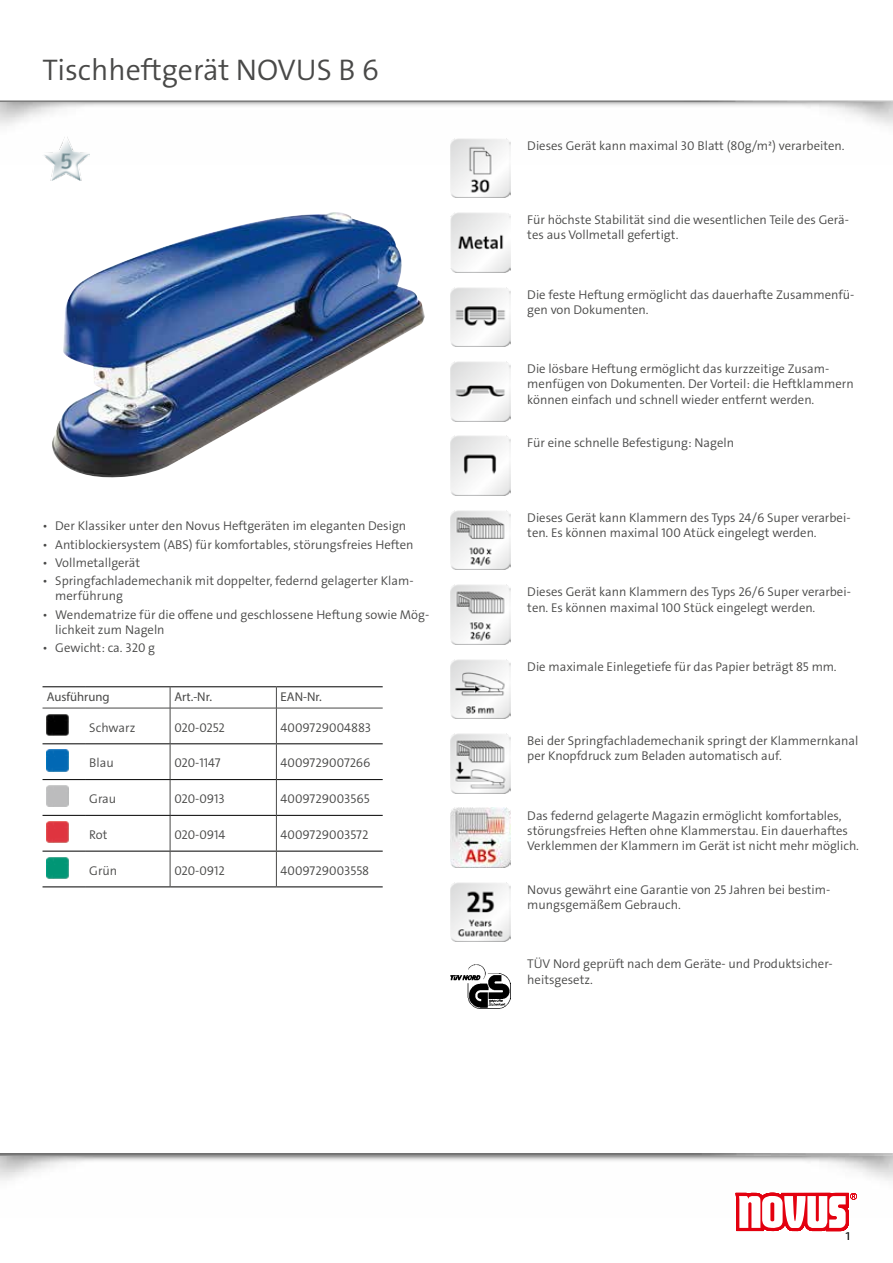
<style>
.page{position:relative;width:893px;height:1263px;background:#fff}
.page>*{position:absolute;margin:0;border:0;box-sizing:border-box;transform-origin:0 0}
.t1{font:300 30px "The Sans Os F";color:#494948}
.t2{font:300 15px "The Sans Os F";color:#000}
.t3{font:300 12.75px/15.3px "The Sans Os F";color:#494948}
.t4{font:12.75px "Myriad Pro";color:#494948}
</style>
<div class="page">
<img style="left:0;top:1157px;width:893px;height:40px">
<svg style="left:736px;top:1193px;width:121px;height:38px"></svg>
<img style="left:43px;top:136px;width:46px;height:45px">
<img style="left:52px;top:212px;width:373px;height:266px">
<hr style="left:43px;top:686px;width:42px;height:1px;background:#000">
<hr style="left:85px;top:686px;width:85px;height:1px;background:#000">
<hr style="left:170px;top:686px;width:106px;height:1px;background:#000">
<hr style="left:276px;top:686px;width:107px;height:1px;background:#000">
<hr style="left:43px;top:743px;width:42px;height:1px;background:#000">
<hr style="left:85px;top:743px;width:85px;height:1px;background:#000">
<hr style="left:170px;top:743px;width:106px;height:1px;background:#000">
<hr style="left:276px;top:743px;width:107px;height:1px;background:#000">
<hr style="left:43px;top:779px;width:42px;height:1px;background:#000">
<hr style="left:85px;top:779px;width:85px;height:1px;background:#000">
<hr style="left:170px;top:779px;width:106px;height:1px;background:#000">
<hr style="left:276px;top:779px;width:107px;height:1px;background:#000">
<hr style="left:43px;top:815px;width:42px;height:1px;background:#000">
<hr style="left:85px;top:815px;width:85px;height:1px;background:#000">
<hr style="left:170px;top:815px;width:106px;height:1px;background:#000">
<hr style="left:276px;top:815px;width:107px;height:1px;background:#000">
<hr style="left:43px;top:851px;width:42px;height:1px;background:#000">
<hr style="left:85px;top:851px;width:85px;height:1px;background:#000">
<hr style="left:170px;top:851px;width:106px;height:1px;background:#000">
<hr style="left:276px;top:851px;width:107px;height:1px;background:#000">
<hr style="left:43px;top:886px;width:42px;height:1px;background:#000">
<hr style="left:85px;top:886px;width:85px;height:1px;background:#000">
<hr style="left:170px;top:886px;width:106px;height:1px;background:#000">
<hr style="left:276px;top:886px;width:107px;height:1px;background:#000">
<svg style="left:170px;top:687px;width:1px;height:21px"></svg>
<svg style="left:276px;top:687px;width:1px;height:21px"></svg>
<hr style="left:43px;top:708px;width:42px;height:1px;background:#494948">
<hr style="left:85px;top:708px;width:85px;height:1px;background:#494948">
<hr style="left:170px;top:708px;width:106px;height:1px;background:#494948">
<hr style="left:170px;top:708px;width:1px;height:35px;background:#494948">
<hr style="left:276px;top:708px;width:107px;height:1px;background:#494948">
<hr style="left:276px;top:708px;width:1px;height:35px;background:#494948">
<hr style="left:170px;top:744px;width:1px;height:35px;background:#494948">
<hr style="left:276px;top:744px;width:1px;height:35px;background:#494948">
<hr style="left:170px;top:780px;width:1px;height:35px;background:#494948">
<hr style="left:276px;top:780px;width:1px;height:35px;background:#494948">
<hr style="left:170px;top:816px;width:1px;height:35px;background:#494948">
<hr style="left:276px;top:816px;width:1px;height:35px;background:#494948">
<hr style="left:170px;top:851px;width:1px;height:35px;background:#494948">
<hr style="left:276px;top:851px;width:1px;height:35px;background:#494948">
<img style="left:47px;top:714px;width:21px;height:21px">
<img style="left:47px;top:750px;width:21px;height:21px">
<img style="left:47px;top:785px;width:21px;height:22px">
<img style="left:47px;top:821px;width:21px;height:22px">
<img style="left:47px;top:857px;width:21px;height:21px">
<img style="left:451px;top:138px;width:59px;height:60px">
<img style="left:451px;top:213px;width:59px;height:59px">
<img style="left:451px;top:287px;width:59px;height:60px">
<img style="left:451px;top:361px;width:59px;height:60px">
<img style="left:451px;top:436px;width:59px;height:59px">
<img style="left:451px;top:510px;width:59px;height:60px">
<img style="left:451px;top:585px;width:59px;height:59px">
<img style="left:451px;top:659px;width:59px;height:60px">
<img style="left:451px;top:733px;width:59px;height:60px">
<img style="left:451px;top:808px;width:59px;height:59px">
<img style="left:451px;top:882px;width:59px;height:60px">
<img style="left:451px;top:964px;width:59px;height:45px">
<h1 class="t1" style="left:43px;top:50px;width:338px">Tischheftgerät NOVUS B 6</h1>
<p class="t3" style="left:43px;top:518px;width:365px">• Der Klassiker unter den Novus Heftgeräten im eleganten Design</p>
<p class="t3" style="left:43px;top:537px;width:372px">• Antiblockiersystem (ABS) für komfortables, störungsfreies Heften</p>
<p class="t3" style="left:43px;top:555px;width:99px">• Vollmetallgerät</p>
<p class="t3" style="left:55px;top:573px;width:360px;text-indent:-13px">• Springfachlademechanik mit doppelter, federnd gelagerter Klam&shy;merführung</p>
<p class="t3" style="left:55px;top:607px;width:375px;text-indent:-13px">• Wendematrize für die offene und geschlossene Heftung sowie Mög&shy;lichkeit zum Nageln</p>
<p class="t3" style="left:43px;top:640px;width:114px">• Gewicht: ca. 320 g</p>
<p class="t4" style="left:47px;top:688px;width:64px">Ausführung</p>
<p class="t4" style="left:174px;top:688px;width:39px">Art.-Nr.</p>
<p class="t4" style="left:281px;top:688px;width:43px">EAN-Nr.</p>
<p class="t3" style="left:89px;top:720px;width:48px">Schwarz</p>
<p class="t3" style="left:174px;top:720px;width:52px">020-0252</p>
<p class="t3" style="left:281px;top:720px;width:92px">4009729004883</p>
<p class="t3" style="left:89px;top:755px;width:26px">Blau</p>
<p class="t3" style="left:174px;top:755px;width:48px">020-1147</p>
<p class="t3" style="left:281px;top:755px;width:91px">4009729007266</p>
<p class="t3" style="left:89px;top:791px;width:28px">Grau</p>
<p class="t3" style="left:174px;top:791px;width:52px">020-0913</p>
<p class="t3" style="left:281px;top:791px;width:90px">4009729003565</p>
<p class="t3" style="left:89px;top:827px;width:20px">Rot</p>
<p class="t3" style="left:174px;top:827px;width:53px">020-0914</p>
<p class="t3" style="left:281px;top:827px;width:89px">4009729003572</p>
<p class="t3" style="left:89px;top:863px;width:29px">Grün</p>
<p class="t3" style="left:174px;top:863px;width:52px">020-0912</p>
<p class="t3" style="left:281px;top:863px;width:90px">4009729003558</p>
<p class="t3" style="left:527px;top:138px;width:319px">Dieses Gerät kann maximal 30 Blatt (80g/m²) verarbeiten.</p>
<p class="t3" style="left:527px;top:212px;width:323px">Für höchste Stabilität sind die wesentlichen Teile des Gerä&shy;tes aus Vollmetall gefertigt.</p>
<p class="t3" style="left:527px;top:287px;width:329px">Die feste Heftung ermöglicht das dauerhafte Zusammenfü&shy;gen von Dokumenten.</p>
<p class="t3" style="left:527px;top:361px;width:328px">Die lösbare Heftung ermöglicht das kurzzeitige Zusam&shy;menfügen von Dokumenten. Der Vorteil: die Heftklammern können einfach und schnell wieder entfernt werden.</p>
<p class="t3" style="left:527px;top:436px;width:208px">Für eine schnelle Befestigung: Nageln</p>
<p class="t3" style="left:527px;top:510px;width:325px">Dieses Gerät kann Klammern des Typs 24/6 Super verarbei&shy;ten. Es können maximal 100 Atück eingelegt werden.</p>
<p class="t3" style="left:527px;top:584px;width:325px">Dieses Gerät kann Klammern des Typs 26/6 Super verarbei&shy;ten. Es können maximal 100 Stück eingelegt werden.</p>
<p class="t3" style="left:527px;top:659px;width:311px">Die maximale Einlegetiefe für das Papier beträgt 85 mm.</p>
<p class="t3" style="left:527px;top:733px;width:333px">Bei der Springfachlademechanik springt der Klammernkanal per Knopfdruck zum Beladen automatisch auf.</p>
<p class="t3" style="left:527px;top:808px;width:333px">Das federnd gelagerte Magazin ermöglicht komfortables, störungsfreies Heften ohne Klammerstau. Ein dauerhaftes<br>Verklemmen der Klammern im Gerät ist nicht mehr möglich.</p>
<p class="t3" style="left:527px;top:882px;width:305px">Novus gewährt eine Garantie von 25 Jahren bei bestim&shy;mungsgemäßem Gebrauch.</p>
<p class="t3" style="left:527px;top:956px;width:307px">TÜV Nord geprüft nach dem Geräte- und Produktsicher&shy;heitsgesetz.</p>
<p class="t2" style="left:845px;top:1225px;width:7px">1</p>
</div>
